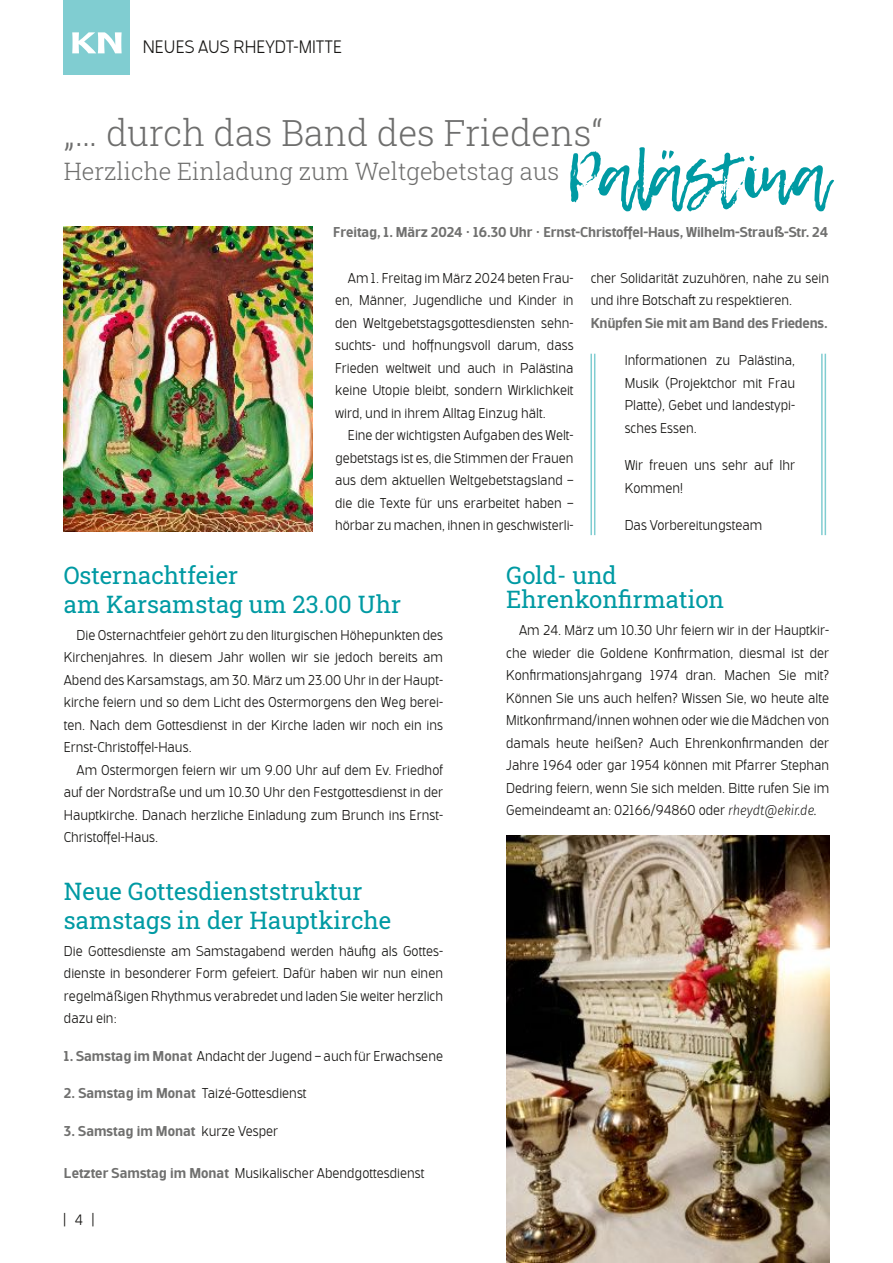
<style>
.page{position:relative;width:893px;height:1263px;background:#fff}
.page>*{position:absolute;margin:0;border:0;box-sizing:border-box;transform-origin:0 0}
.t1{font:66px "Lemon Tuesday";letter-spacing:-.04em;color:#009aa3}
.t2{font:300 36px "Roboto Slab";color:#6e6e6d}
.t3{font:24px/28.5px "Roboto Slab";color:#009aa3}
.t4{font:300 24px "Roboto Slab";color:#6e6e6d}
.t5{font:300 18px "Bosphorus 50 Normal 52";color:#181715}
.t6{font:300 15px "Bosphorus 50 Normal 52";color:#181715}
.t7{font:300 14.25px/22.5px "Bosphorus 50 Normal 52";color:#181715;text-align:justify}
.t8{font:500 14.25px "Bosphorus 50 Normal 54";letter-spacing:-.01em;color:#70706f}
.s1{font-family:"Bosphorus 50 Normal 54";font-weight:500;color:#70706f}
.s2{font-family:"Bosphorus 50 Normal 52";font-weight:300;color:#181715}
.s3{font-family:"Fira Sans";font-style:italic}
</style>
<div class="page">
<div style="left:64px;top:0;width:66px;height:74px;background:#80cdd1"></div>
<svg style="left:72px;top:32px;width:50px;height:21px"></svg>
<img style="left:64px;top:226px;width:248px;height:306px">
<hr style="left:821px;top:354px;width:2px;height:181px;background:#80cdd1">
<hr style="left:825px;top:354px;width:1px;height:181px;background:#80cdd1">
<hr style="left:590px;top:354px;width:2px;height:181px;background:#80cdd1">
<hr style="left:594px;top:354px;width:1px;height:181px;background:#80cdd1">
<img style="left:506px;top:835px;width:323px;height:428px">
<p class="t5" style="left:143px;top:40px;width:201px">NEUES AUS RHEYDT-MITTE</p>
<h2 class="t2" style="left:64px;top:109px;width:540px">„… durch das Band des Friedens“</h2>
<h3 class="t4" style="left:64px;top:154px;width:497px">Herzliche Einladung zum Weltgebetstag aus</h3>
<h1 class="t1" style="left:566px;top:126px;width:263px">Palästina</h1>
<p class="t8" style="left:333px;top:226px;width:496px">Freitag, 1. März 2024 · 16.30 Uhr · Ernst-Christoffel-Haus, Wilhelm-Strauß-Str. 24</p>
<p class="t7" style="left:335px;top:268px;width:240px;text-indent:13px">Am 1. Freitag im März 2024 beten Frau&shy;en, Männer, Jugendliche und Kinder in den Weltgebetstagsgottesdiensten sehn&shy;suchts- und hoffnungsvoll darum, dass Frieden weltweit und auch in Palästina keine Utopie bleibt, sondern Wirklichkeit wird, und in ihrem Alltag Einzug hält.</p>
<p class="t7" style="left:335px;top:426px;width:240px;text-indent:13px">Eine der wichtigsten Aufgaben des Welt&shy;gebetstags ist es, die Stimmen der Frauen aus dem aktuellen Weltgebetstagsland – die die Texte für uns erarbeitet haben – hörbar zu machen, ihnen in geschwisterli-</p>
<p class="t7" style="left:591px;top:268px;width:240px">cher Solidarität zuzuhören, nahe zu sein und ihre Botschaſt zu respektieren.</p>
<p class="t8" style="left:591px;top:317px;width:239px">Knüpfen Sie mit am Band des Friedens.</p>
<p class="t7" style="left:625px;top:351px;width:172px">Informationen zu Palästina, Musik (Projektchor mit Frau Platte), Gebet und landestypi&shy;sches Essen.</p>
<p class="t7" style="left:625px;top:456px;width:172px">Wir freuen uns sehr auf Ihr<br>Kommen!</p>
<p class="t7" style="left:625px;top:516px;width:139px">Das Vorbereitungsteam</p>
<h3 class="t3" style="left:64px;top:561px;width:339px">Osternachtfeier<br>am Karsamstag um 23.00 Uhr</h3>
<p class="t7" style="left:64px;top:625px;width:381px;text-indent:13px">Die Osternachtfeier gehört zu den liturgischen Höhepunkten des Kirchenjahres. In diesem Jahr wollen wir sie jedoch bereits am Abend des Karsamstags, am 30. März um 23.00 Uhr in der Haupt&shy;kirche feiern und so dem Licht des Ostermorgens den Weg berei&shy;ten. Nach dem Gottesdienst in der Kirche laden wir noch ein ins Ernst-Christoffel-Haus.</p>
<p class="t7" style="left:64px;top:760px;width:381px;text-indent:13px">Am Ostermorgen feiern wir um 9.00 Uhr auf dem Ev. Friedhof auf der Nordstraße und um 10.30 Uhr den Festgottesdienst in der Hauptkirche. Danach herzliche Einladung zum Brunch ins Ernst-Christoffel-Haus.</p>
<h3 class="t3" style="left:64px;top:877px;width:329px">Neue Gottesdienststruktur samstags in der Hauptkirche</h3>
<p class="t7" style="left:64px;top:941px;width:381px">Die Gottesdienste am Samstagabend werden häufig als Gottes&shy;dienste in besonderer Form gefeiert. Dafür haben wir nun einen regelmäßigen Rhythmus verabredet und laden Sie weiter herzlich dazu ein:</p>
<p class="t7" style="left:64px;top:1046px;width:381px"><span class="s1">1. Samstag im Monat</span> Andacht der Jugend – auch für Erwachsene</p>
<p class="t7" style="left:64px;top:1083px;width:244px"><span class="s1">2. Samstag im Monat</span> Taizé-Gottesdienst</p>
<p class="t8" style="left:64px;top:1125px;width:216px">3. Samstag im Monat <span class="s2">kurze Vesper</span></p>
<p class="t7" style="left:64px;top:1163px;width:362px"><span class="s1">Letzter Samstag im Monat</span> Musikalischer Abendgottesdienst</p>
<p class="t6" style="left:64px;top:1214px;width:32px">|4|</p>
<h3 class="t3" style="left:506px;top:563px;width:219px;line-height:24px">Gold- und<br>Ehrenkonfirmation</h3>
<p class="t7" style="left:506px;top:620px;width:324px;text-indent:13px">Am 24. März um 10.30 Uhr feiern wir in der Hauptkir&shy;che wieder die Goldene Konfirmation, diesmal ist der Konfirmationsjahrgang 1974 dran. Machen Sie mit?<br>Können Sie uns auch helfen? Wissen Sie, wo heute alte Mitkonfirmand/innen wohnen oder wie die Mädchen von damals heute heißen? Auch Ehrenkonfirmanden der Jahre 1964 oder gar 1954 können mit Pfarrer Stephan Dedring feiern, wenn Sie sich melden. Bitte rufen Sie im Gemeindeamt an: 02166/94860 oder <span class="s3">rheydt@ekir.de.</span></p>
</div>
